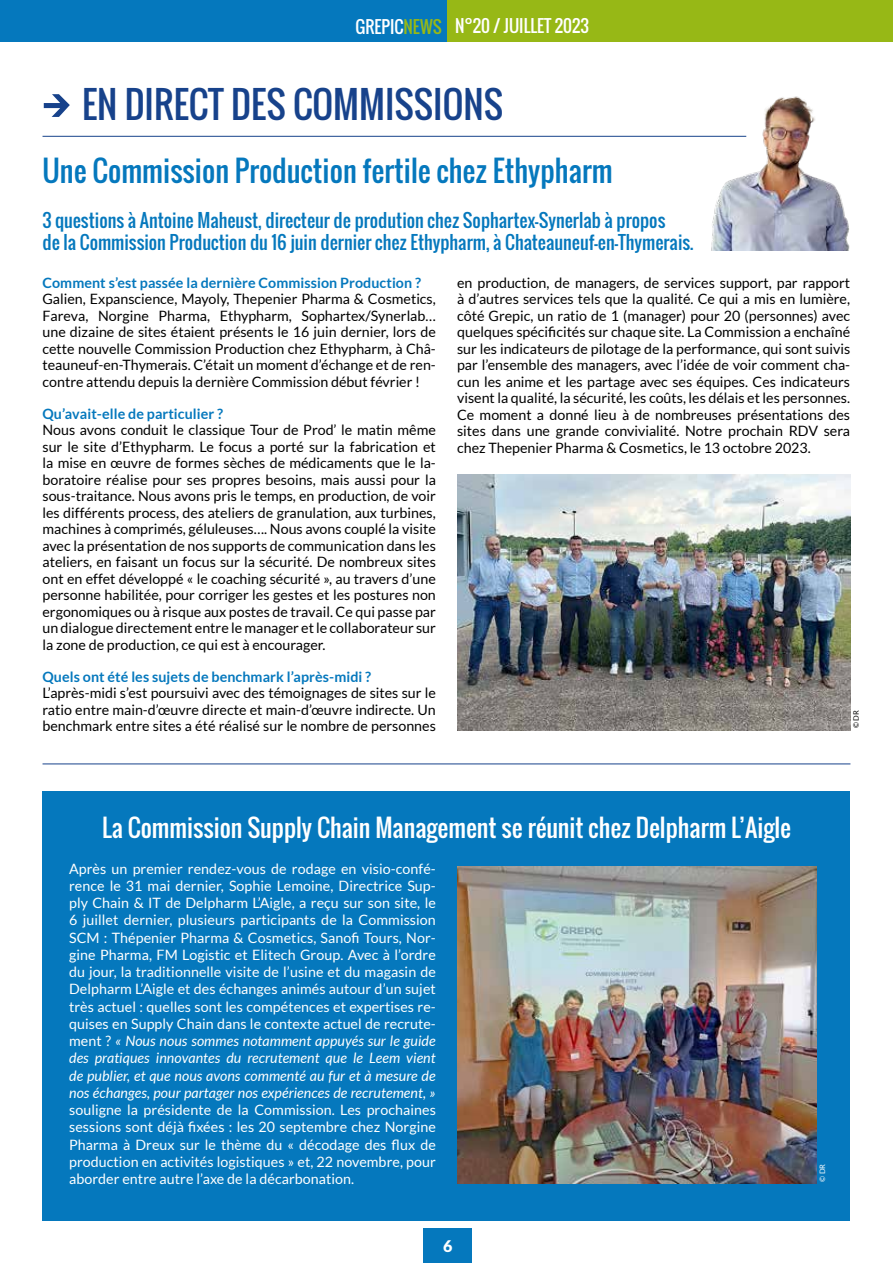
<style>
.page{position:relative;width:893px;height:1263px;background:#fff}
.page>*{position:absolute;margin:0;border:0;box-sizing:border-box;transform-origin:0 0}
.t1{font:36px "Oswald";color:#17428b}
.t2{font:28.5px "Oswald";color:#0578bd}
.t3{font:24px "Oswald";color:#fff}
.t4{font:18px/22.5px "Oswald";color:#0578bd}
.t5{font:16.8px "Oswald";color:#fff}
.t6{font:900 16.05px "Lato";color:#fff}
.t7{font:14.25px/16.5px "Lato";color:#000;text-align:justify}
.t8{font:14.25px/17.2px "Lato";letter-spacing:.005em;color:#fff;text-align:justify}
.t9{font:700 14.25px "Lato";letter-spacing:.005em;color:#0578bd}
.t10{font:7.5px "Lato";color:#000}
.t11{font:7.5px "Lato";color:#fff}
.s1{color:#97b816}
.s2{font-style:italic}
</style>
<div class="page">
<div style="left:447px;top:0;width:446px;height:42px;background:#97b816"></div>
<div style="left:0;top:0;width:447px;height:42px;background:#0578bd"></div>
<div style="left:424px;top:1229px;width:48px;height:34px;background:#0578bd"></div>
<svg style="left:44px;top:94px;width:26px;height:23px"></svg>
<hr style="left:43px;top:136px;width:703px;height:1px;background:#17428b">
<hr style="left:43px;top:763px;width:807px;height:1px;background:#17428b">
<img style="left:457px;top:474px;width:393px;height:256px">
<img style="left:707px;top:96px;width:143px;height:155px">
<div style="left:43px;top:791px;width:807px;height:429px;background:#0578bd"></div>
<img style="left:457px;top:867px;width:359px;height:316px">
<p class="t5" style="left:356px;top:13px;width:235px">GREPIC<span class="s1">NEWS</span> N°20 / JUILLET 2023</p>
<h1 class="t1" style="left:82px;top:77px;width:423px">EN DIRECT DES COMMISSIONS</h1>
<h2 class="t2" style="left:43px;top:150px;width:572px">Une Commission Production fertile chez Ethypharm</h2>
<p class="t4" style="left:43px;top:209px;width:653px">3 questions à Antoine Maheust, directeur de prodution chez Sophartex-Synerlab à propos<br>de la Commission Production du 16 juin dernier chez Ethypharm, à Chateauneuf-en-Thymerais.</p>
<p class="t7" style="left:457px;top:274px;width:395px">en production, de managers, de services support, par rapport à d’autres services tels que la qualité. Ce qui a mis en lumière, côté Grepic, un ratio de 1 (manager) pour 20 (personnes) avec quelques spécificités sur chaque site. La Commission a enchaîné sur les indicateurs de pilotage de la performance, qui sont suivis par l’ensemble des managers, avec l’idée de voir comment cha&shy;cun les anime et les partage avec ses équipes. Ces indicateurs visent la qualité, la sécurité, les coûts, les délais et les personnes.<br>Ce moment a donné lieu à de nombreuses présentations des sites dans une grande convivialité. Notre prochain RDV sera chez Thepenier Pharma &amp; Cosmetics, le 13 octobre 2023.</p>
<p class="t9" style="left:43px;top:274px;width:380px">Comment s’est passée la dernière Commission Production ?</p>
<p class="t7" style="left:43px;top:291px;width:395px">Galien, Expanscience, Mayoly, Thepenier Pharma &amp; Cosmetics, Fareva, Norgine Pharma, Ethypharm, Sophartex/Synerlab… une dizaine de sites étaient présents le 16 juin dernier, lors de cette nouvelle Commission Production chez Ethypharm, à Châ&shy;teauneuf-en-Thymerais. C’était un moment d’échange et de ren&shy;contre attendu depuis la dernière Commission début février !</p>
<p class="t9" style="left:43px;top:405px;width:182px">Qu’avait-elle de particulier ?</p>
<p class="t7" style="left:43px;top:422px;width:395px">Nous avons conduit le classique Tour de Prod’ le matin même sur le site d’Ethypharm. Le focus a porté sur la fabrication et la mise en œuvre de formes sèches de médicaments que le la&shy;boratoire réalise pour ses propres besoins, mais aussi pour la sous-traitance. Nous avons pris le temps, en production, de voir les différents process, des ateliers de granulation, aux turbines, machines à comprimés, géluleuses…. Nous avons couplé la visite avec la présentation de nos supports de communication dans les ateliers, en faisant un focus sur la sécurité. De nombreux sites ont en effet développé « le coaching sécurité », au travers d’une personne habilitée, pour corriger les gestes et les postures non ergonomiques ou à risque aux postes de travail. Ce qui passe par un dialogue directement entre le manager et le collaborateur sur la zone de production, ce qui est à encourager.</p>
<p class="t9" style="left:43px;top:668px;width:330px">Quels ont été les sujets de benchmark l’après-midi ?</p>
<p class="t7" style="left:43px;top:684px;width:395px">L’après-midi s’est poursuivi avec des témoignages de sites sur le ratio entre main-d’œuvre directe et main-d’œuvre indirecte. Un benchmark entre sites a été réalisé sur le nombre de personnes</p>
<p class="t10" style="left:852px;top:728px;width:19px;rotate:-90deg">© DR</p>
<h3 class="t3" style="left:102px;top:810px;width:690px">La Commission Supply Chain Management se réunit chez Delpharm L’Aigle</h3>
<p class="t8" style="left:69px;top:860px;width:368px">Après un premier rendez-vous de rodage en visio-confé&shy;rence le 31 mai dernier, Sophie Lemoine, Directrice Sup&shy;ply Chain &amp; IT de Delpharm L’Aigle, a reçu sur son site, le 6 juillet dernier, plusieurs participants de la Commission SCM : Thépenier Pharma &amp; Cosmetics, Sanofi Tours, Nor&shy;gine Pharma, FM Logistic et Elitech Group. Avec à l’ordre du jour, la traditionnelle visite de l’usine et du magasin de Delpharm L’Aigle et des échanges animés autour d’un sujet très actuel : quelles sont les compétences et expertises re&shy;quises en Supply Chain dans le contexte actuel de recrute&shy;ment ? <span class="s2">« Nous nous sommes notamment appuyés sur le guide des pratiques innovantes du recrutement que le Leem vient de publier, et que nous avons commenté au fur et à mesure de nos échanges, pour partager nos expériences de recrutement, »</span></p>
<p class="t8" style="left:69px;top:1101px;width:368px">souligne la présidente de la Commission. Les prochaines sessions sont déjà fixées : les 20 septembre chez Norgine Pharma à Dreux sur le thème du « décodage des flux de production en activités logistiques » et, 22 novembre, pour aborder entre autre l’axe de la décarbonation.</p>
<p class="t6" style="left:443px;top:1237px;width:11px">6</p>
<p class="t11" style="left:818px;top:1182px;width:19px;rotate:-90deg">© DR</p>
</div>
